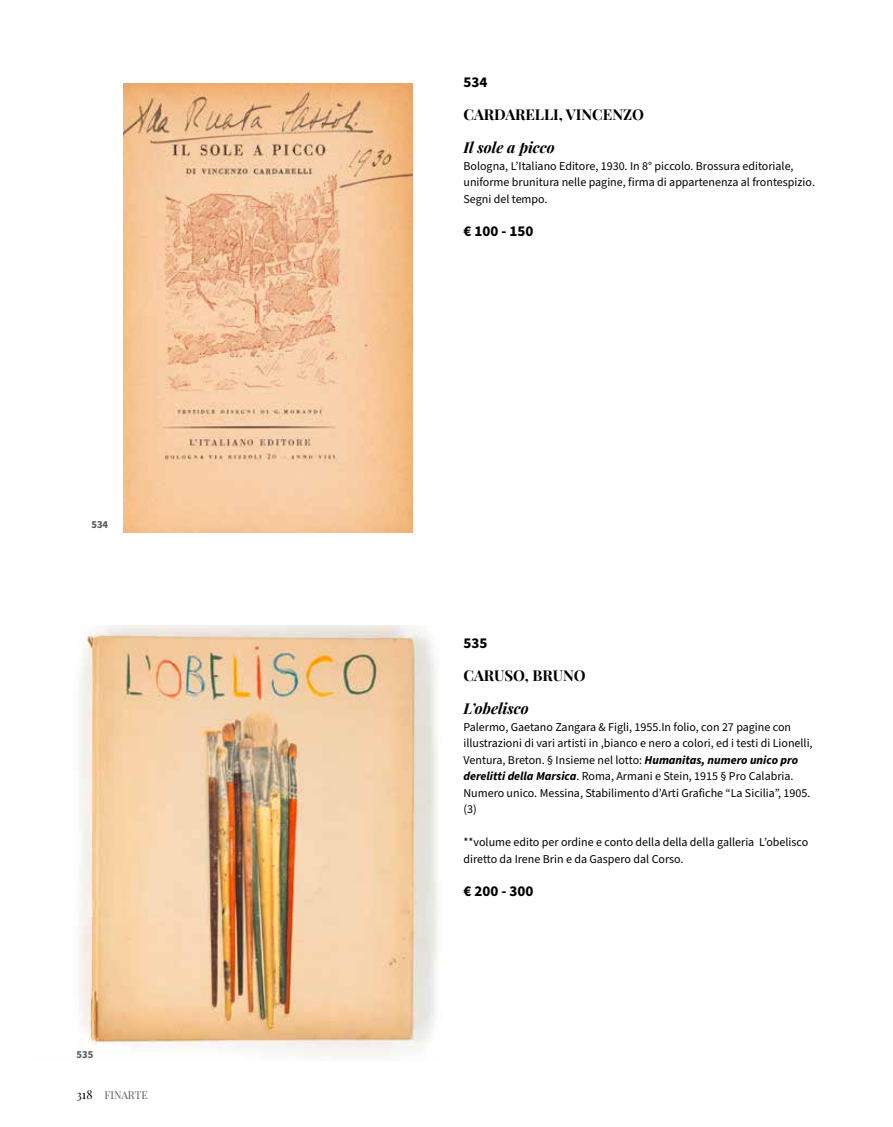
<style>
.page{position:relative;width:893px;height:1127px;background:#fff}
.page>*{position:absolute;margin:0;border:0;box-sizing:border-box;transform-origin:0 0}
.t1{font:700 15px "Playfair Display";color:#000}
.t2{font:700 15px "Source Sans Pro";color:#000}
.t3{font:italic 700 15px "Playfair Display";color:#000}
.t4{font:12px/16.5px "Source Sans Pro";color:#000}
.t5{font:10.65px "Playfair Display";letter-spacing:-.005em;color:#58595b}
.t6{font:700 10.5px "Source Sans Pro";color:#58595b}
.s1{font-size:12px;color:#000}
.s2{font-weight:700;font-style:italic}
</style>
<div class="page">
<img style="left:124px;top:84px;width:289px;height:449px">
<img style="left:78px;top:626px;width:361px;height:430px">
<p class="t6" style="left:91px;top:518px;width:18px">534</p>
<p class="t6" style="left:77px;top:1047px;width:18px">535</p>
<p class="t5" style="left:77px;top:1087px;width:73px"><span class="s1">318</span> FINARTE</p>
<p class="t2" style="left:463px;top:72px;width:25px">534</p>
<p class="t1" style="left:463px;top:103px;width:182px">CARDARELLI, VINCENZO</p>
<p class="t3" style="left:463px;top:135px;width:93px">Il sole a picco</p>
<p class="t4" style="left:463px;top:158px;width:353px">Bologna, L’Italiano Editore, 1930. In 8° piccolo. Brossura editoriale, uniforme brunitura nelle pagine, firma di appartenenza al frontespizio.<br>Segni del tempo.</p>
<p class="t2" style="left:463px;top:220px;width:71px">€ 100 - 150</p>
<p class="t2" style="left:463px;top:633px;width:25px">535</p>
<p class="t1" style="left:463px;top:664px;width:124px">CARUSO, BRUNO</p>
<p class="t3" style="left:463px;top:696px;width:67px">L’obelisco</p>
<p class="t4" style="left:463px;top:719px;width:351px">Palermo, Gaetano Zangara &amp; Figli, 1955.In folio, con 27 pagine con illustrazioni di vari artisti in ,bianco e nero a colori, ed i testi di Lionelli, Ventura, Breton. § Insieme nel lotto: <span class="s2">Humanitas, numero unico pro derelitti della Marsica</span>. Roma, Armani e Stein, 1915 § Pro Calabria.<br>Numero unico. Messina, Stabilimento d’Arti Grafiche “La Sicilia”, 1905. (3)</p>
<p class="t4" style="left:463px;top:834px;width:346px">**volume edito per ordine e conto della della della galleria L’obelisco diretto da Irene Brin e da Gaspero dal Corso.</p>
<p class="t2" style="left:463px;top:880px;width:71px">€ 200 - 300</p>
</div>
